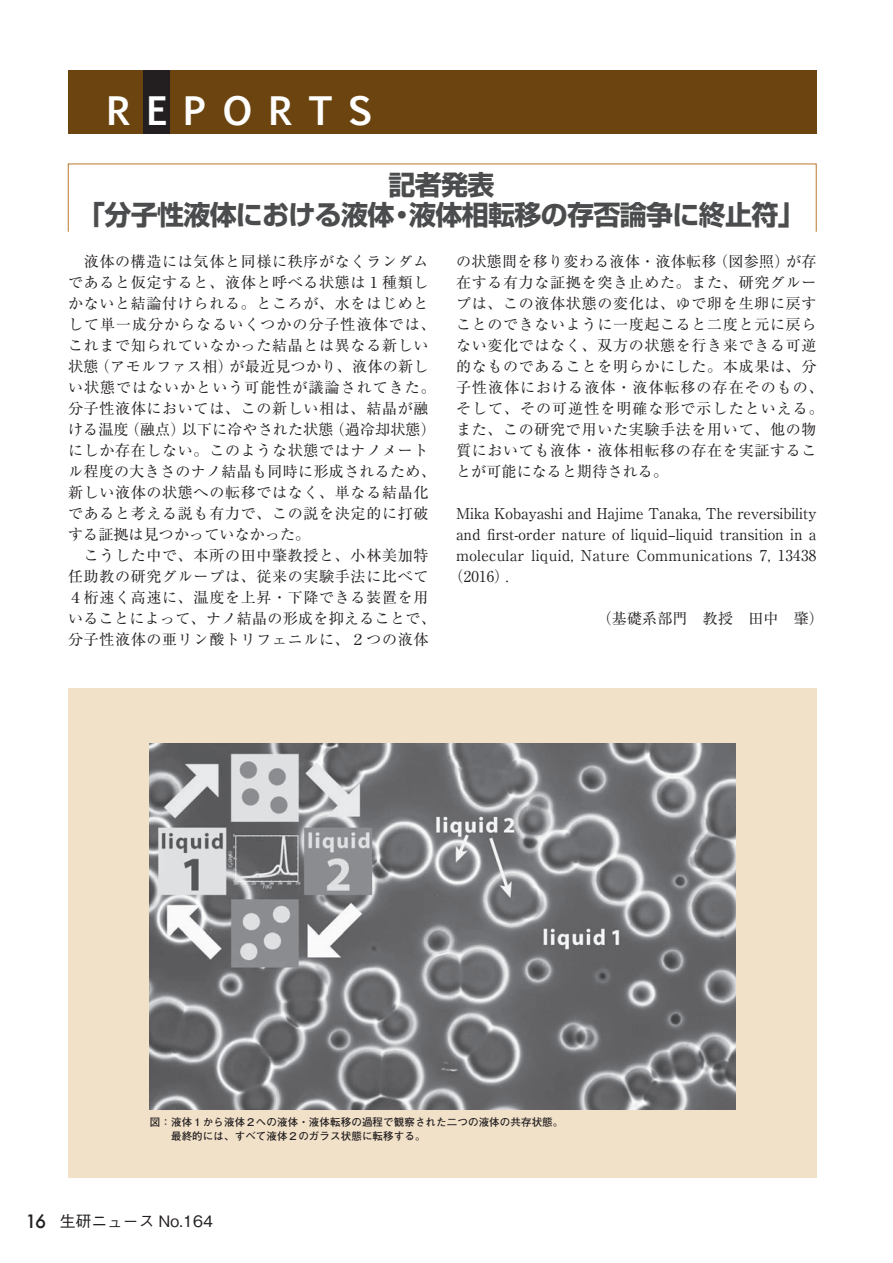
<style>
.page{position:relative;width:893px;height:1263px;background:#fff}
.page>*{position:absolute;margin:0;border:0;box-sizing:border-box;transform-origin:0 0}
.t1{font:700 37.5px "Euphemia UCAS";letter-spacing:.42em;color:#fff}
.t2{font:700 27px/30px "Shin Go Pro";letter-spacing:-.025em;color:#4b4c4d;text-align:center}
.t3{font:500 15.75px "Gothic BBB Pro";color:#231f20}
.t4{font:15px/21px "Ryumin Pro";letter-spacing:.045em;color:#231f20}
.t5{font:15px "Ryumin Pro";color:#231f20}
.t6{font:15px "Ryumin Pro";letter-spacing:-.015em;color:#231f20}
.t7{font:15px "Ryumin Pro";letter-spacing:.02em;color:#231f20}
.t8{font:15px "Ryumin Pro";letter-spacing:.01em;color:#231f20}
.t9{font:700 10.5px/13.5px "Futo Go B101 Pr 6";letter-spacing:.01em;color:#231f20}
.s1{font-family:"Futura";font-size:18px}
</style>
<div class="page">
<div style="left:68px;top:70px;width:748px;height:64px;background:#6b440f"></div>
<div style="left:143px;top:70px;width:26px;height:64px;background:#231f20"></div>
<div style="left:68px;top:689px;width:748px;height:489px;background:#f1e1c9"></div>
<img style="left:150px;top:743px;width:585px;height:366px">
<h1 class="t1" style="left:107px;top:83px;width:268px">REPORTS</h1>
<h2 class="t2" style="left:78px;top:167px;width:728px">記者発表<br>「分子性液体における液体・液体相転移の存否論争に終止符」</h2>
<p class="t4" style="left:68px;top:250px;width:369px">　液体の構造には気体と同様に秩序がなくランダムであると仮定すると、液体と呼べる状態は１種類しかないと結論付けられる。ところが、水をはじめとして単一成分からなるいくつかの分子性液体では、これまで知られていなかった結晶とは異なる新しい状態（アモルファス相）が最近見つかり、液体の新しい状態ではないかという可能性が議論されてきた。分子性液体においては、この新しい相は、結晶が融ける温度（融点）以下に冷やされた状態（過冷却状態）にしか存在しない。このような状態ではナノメートル程度の大きさのナノ結晶も同時に形成されるため、新しい液体の状態への転移ではなく、単なる結晶化であると考える説も有力で、この説を決定的に打破する証拠は見つかっていなかった。　<br>　こうした中で、本所の田中肇教授と、小林美加特任助教の研究グループは、従来の実験手法に比べて<br>４桁速く高速に、温度を上昇・下降できる装置を用いることによって、ナノ結晶の形成を抑えることで、分子性液体の亜リン酸トリフェニルに、２つの液体</p>
<p class="t4" style="left:456px;top:250px;width:369px">の状態間を移り変わる液体・液体転移（図参照）が存在する有力な証拠を突き止めた。また、研究グループは、この液体状態の変化は、ゆで卵を生卵に戻すことのできないように一度起こると二度と元に戻らない変化ではなく、双方の状態を行き来できる可逆的なものであることを明らかにした。本成果は、分子性液体における液体・液体転移の存在そのもの、そして、その可逆性を明確な形で示したといえる。また、この研究で用いた実験手法を用いて、他の物質においても液体・液体相転移の存在を実証することが可能になると期待される。</p>
<p class="t6" style="left:456px;top:502px;width:362px">Mika Kobayashi and Hajime Tanaka, The reversibility</p>
<p class="t5" style="left:456px;top:523px;width:362px">and first-order nature of liquid–liquid transition in a</p>
<p class="t7" style="left:456px;top:544px;width:362px">molecular liquid, Nature Communications 7, 13438</p>
<p class="t4" style="left:449px;top:565px;width:62px">（2016）.</p>
<p class="t8" style="left:597px;top:607px;width:229px">（基礎系部門　教授　田中　肇）</p>
<p class="t9" style="left:150px;top:1115px;width:415px">図：液体１から液体２への液体・液体転移の過程で観察された二つの液体の共存状態。　　最終的には、すべて液体２のガラス状態に転移する。</p>
<p class="t3" style="left:26px;top:1208px;width:189px"><span class="s1">16</span> 生研ニュース No.164</p>
</div>
